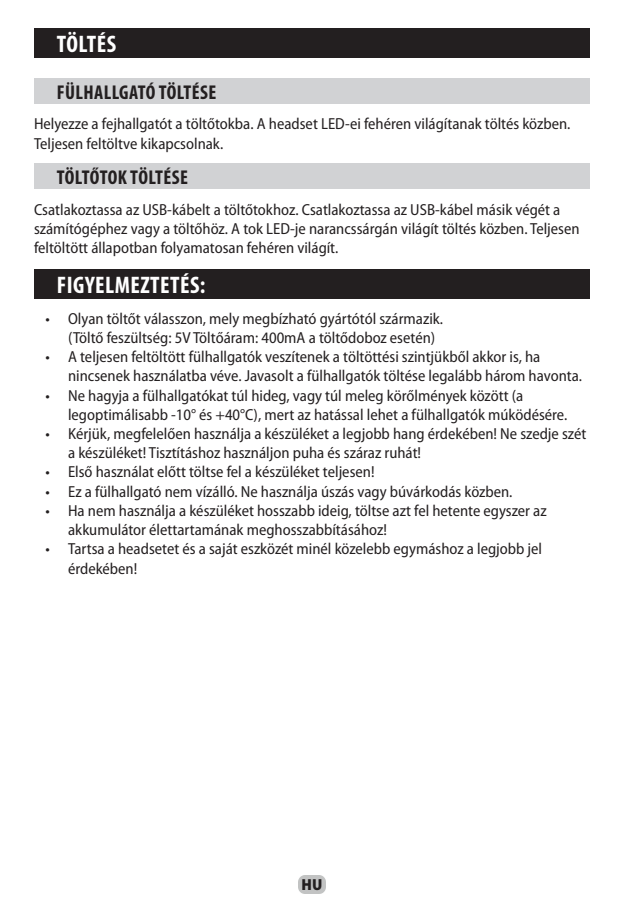
<style>
.page{position:relative;width:624px;height:908px;background:#fff}
.page>*{position:absolute;margin:0;border:0;box-sizing:border-box;transform-origin:0 0}
.t1{font:700 condensed 24px "Myriad Pro";letter-spacing:.02em;color:#fff}
.t2{font:700 condensed 20px "Myriad Pro";letter-spacing:.02em;color:#231f20}
.t3{font:semi-condensed 16px/19.2px "Myriad Pro";color:#231f20}
.t4{font:900 semi-condensed 16px "Myriad Pro";color:#231f20}
</style>
<div class="page">
<img style="left:298px;top:875px;width:27px;height:17px">
<div style="left:34px;top:28px;width:556px;height:30px;background:#231f20"></div>
<div style="left:34px;top:78px;width:556px;height:26px;background:#d1d2d4"></div>
<div style="left:34px;top:163px;width:556px;height:26px;background:#d1d2d4"></div>
<div style="left:34px;top:269px;width:556px;height:30px;background:#231f20"></div>
<h1 class="t1" style="left:57px;top:29px;width:61px">TÖLTÉS</h1>
<p class="t2" style="left:57px;top:80px;width:161px">FÜLHALLGATÓ TÖLTÉSE</p>
<p class="t3" style="left:34px;top:114px;width:538px">Helyezze a fejhallgatót a töltőtokba. A headset LED-ei fehéren világítanak töltés közben.<br>Teljesen feltöltve kikapcsolnak.</p>
<p class="t2" style="left:57px;top:165px;width:132px">TÖLTŐTOK TÖLTÉSE</p>
<p class="t3" style="left:34px;top:199px;width:547px">Csatlakoztassa az USB-kábelt a töltőtokhoz. Csatlakoztassa az USB-kábel másik végét a számítógéphez vagy a töltőhöz. A tok LED-je narancssárgán világít töltés közben. Teljesen feltöltött állapotban folyamatosan fehéren világít.</p>
<h1 class="t1" style="left:57px;top:270px;width:150px">FIGYELMEZTETÉS:</h1>
<p class="t3" style="left:68px;top:308px;width:376px;text-indent:-23px">• Olyan töltőt válasszon, mely megbízható gyártótól származik. (Töltő feszültség: 5V Töltőáram: 400mA a töltődoboz esetén)</p>
<p class="t3" style="left:68px;top:347px;width:515px;text-indent:-23px">• A teljesen feltöltött fülhallgatók veszítenek a töltöttési szintjükből akkor is, ha nincsenek használatba véve. Javasolt a fülhallgatók töltése legalább három havonta.</p>
<p class="t3" style="left:68px;top:385px;width:501px;text-indent:-23px">• Ne hagyja a fülhallgatókat túl hideg, vagy túl meleg körőlmények között (a legoptimálisabb -10° és +40°C), mert az hatással lehet a fülhallgatók múködésére.</p>
<p class="t3" style="left:68px;top:423px;width:519px;text-indent:-23px">• Kérjük, megfelelően használja a készüléket a legjobb hang érdekében! Ne szedje szét a készüléket! Tisztításhoz használjon puha és száraz ruhát!</p>
<p class="t3" style="left:45px;top:462px;width:331px">• Első használat előtt töltse fel a készüléket teljesen!</p>
<p class="t3" style="left:45px;top:481px;width:468px">• Ez a fülhallgató nem vízálló. Ne használja úszás vagy búvárkodás közben.</p>
<p class="t3" style="left:68px;top:500px;width:480px;text-indent:-23px">• Ha nem használja a készüléket hosszabb ideig, töltse azt fel hetente egyszer az akkumulátor élettartamának meghosszabbításához!</p>
<p class="t3" style="left:68px;top:539px;width:475px;text-indent:-23px">• Tartsa a headsetet és a saját eszközét minél közelebb egymáshoz a legjobb jel érdekében!</p>
<p class="t4" style="left:301px;top:873px;width:22px">HU</p>
</div>
